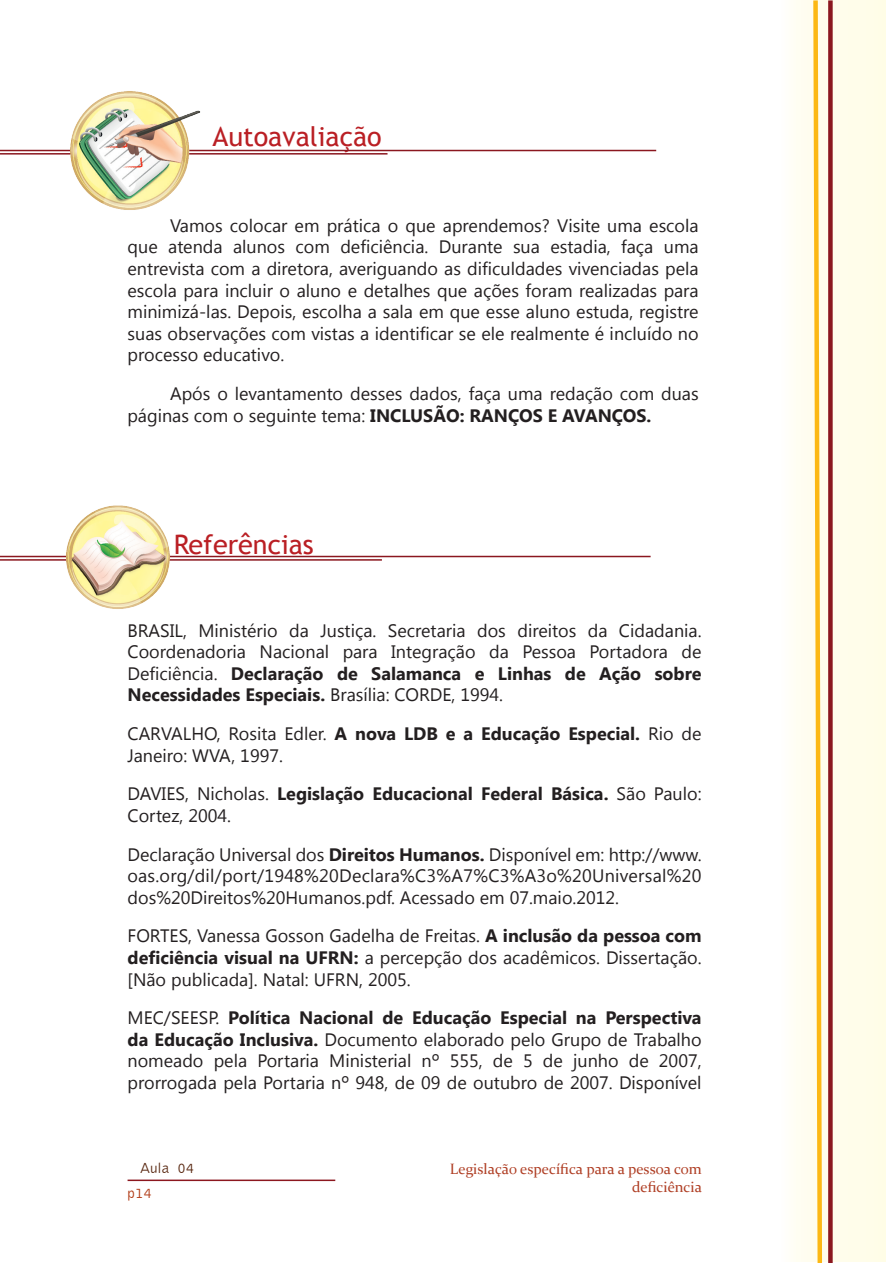
<style>
.page{position:relative;width:893px;height:1263px;background:#fff}
.page>*{position:absolute;margin:0;border:0;box-sizing:border-box;transform-origin:0 0}
.t1{font:27px "Trebuchet MS";color:#ba1f24}
.t2{font:18px/21.6px "Segoe UI";color:#231f20;text-align:justify}
.t3{font:15px/18px "Constantia";color:#af3e24;text-align:right}
.t4{font:15px "Bell Gothic BT";color:#592811}
.t5{font:15px "Bell Gothic BT";color:#b13c17}
.s1{font-weight:700}
</style>
<div class="page">
<hr style="left:128px;top:1179px;width:207px;height:2px;background:#8c171f">
<div style="left:794px;top:0;width:91px;height:1261px;background:#fffdea"></div>
<div style="left:828px;top:0;width:5px;height:1263px;background:#8b171f"></div>
<svg style="left:811px;top:0;width:13px;height:1263px;background:#fde5a1"></svg>
<hr style="left:0;top:150px;width:656px;height:1px;background:#8b171f">
<hr style="left:0;top:153px;width:387px;height:2px;background:#8b171f">
<img style="left:71px;top:91px;width:132px;height:119px">
<hr style="left:0;top:556px;width:651px;height:1px;background:#8b171f">
<hr style="left:0;top:559px;width:382px;height:2px;background:#8b171f">
<img style="left:66px;top:505px;width:108px;height:104px">
<p class="t1" style="left:212px;top:121px;width:171px">Autoavaliação</p>
<p class="t2" style="left:128px;top:214px;width:573px;text-indent:43px">Vamos colocar em prática o que aprendemos? Visite uma escola que atenda alunos com deficiência. Durante sua estadia, faça uma entrevista com a diretora, averiguando as dificuldades vivenciadas pela escola para incluir o aluno e detalhes que ações foram realizadas para minimizá-las. Depois, escolha a sala em que esse aluno estuda, registre suas observações com vistas a identificar se ele realmente é incluído no processo educativo.</p>
<p class="t2" style="left:128px;top:382px;width:573px;text-indent:43px">Após o levantamento desses dados, faça uma redação com duas páginas com o seguinte tema: <span class="s1">INCLUSÃO: RANÇOS E AVANÇOS.</span></p>
<p class="t1" style="left:174px;top:528px;width:142px">Referências</p>
<p class="t2" style="left:128px;top:619px;width:576px">BRASIL, Ministério da Justiça. Secretaria dos direitos da Cidadania.<br>Coordenadoria Nacional para Integração da Pessoa Portadora de Deficiência. <span class="s1">Declaração de Salamanca e Linhas de Ação sobre Necessidades Especiais.</span> Brasília: CORDE, 1994.</p>
<p class="t2" style="left:128px;top:722px;width:576px">CARVALHO, Rosita Edler. <span class="s1">A nova LDB e a Educação Especial.</span> Rio de<br>Janeiro: WVA, 1997.</p>
<p class="t2" style="left:128px;top:782px;width:576px">DAVIES, Nicholas. <span class="s1">Legislação Educacional Federal Básica.</span> São Paulo:<br>Cortez, 2004.</p>
<p class="t2" style="left:128px;top:842px;width:576px">Declaração Universal dos <span class="s1">Direitos Humanos.</span> Disponível em: http://www. oas.org/dil/port/1948%20Declara%C3%A7%C3%A3o%20Universal%20 dos%20Direitos%20Humanos.pdf. Acessado em 07.maio.2012.</p>
<p class="t2" style="left:128px;top:924px;width:576px">FORTES, Vanessa Gosson Gadelha de Freitas. <span class="s1">A inclusão da pessoa com deficiência visual na UFRN:</span> a percepção dos acadêmicos. Dissertação. [Não publicada]. Natal: UFRN, 2005.</p>
<p class="t2" style="left:128px;top:1006px;width:576px">MEC/SEESP. <span class="s1">Política Nacional de Educação Especial na Perspectiva da Educação Inclusiva.</span> Documento elaborado pelo Grupo de Trabalho nomeado pela Portaria Ministerial nº 555, de 5 de junho de 2007, prorrogada pela Portaria nº 948, de 09 de outubro de 2007. Disponível</p>
<p class="t4" style="left:140px;top:1159px;width:56px">Aula 04</p>
<p class="t5" style="left:128px;top:1183px;width:26px">p14</p>
<p class="t3" style="left:450px;top:1160px;width:253px">Legislação específica para a pessoa com deficiência</p>
</div>
